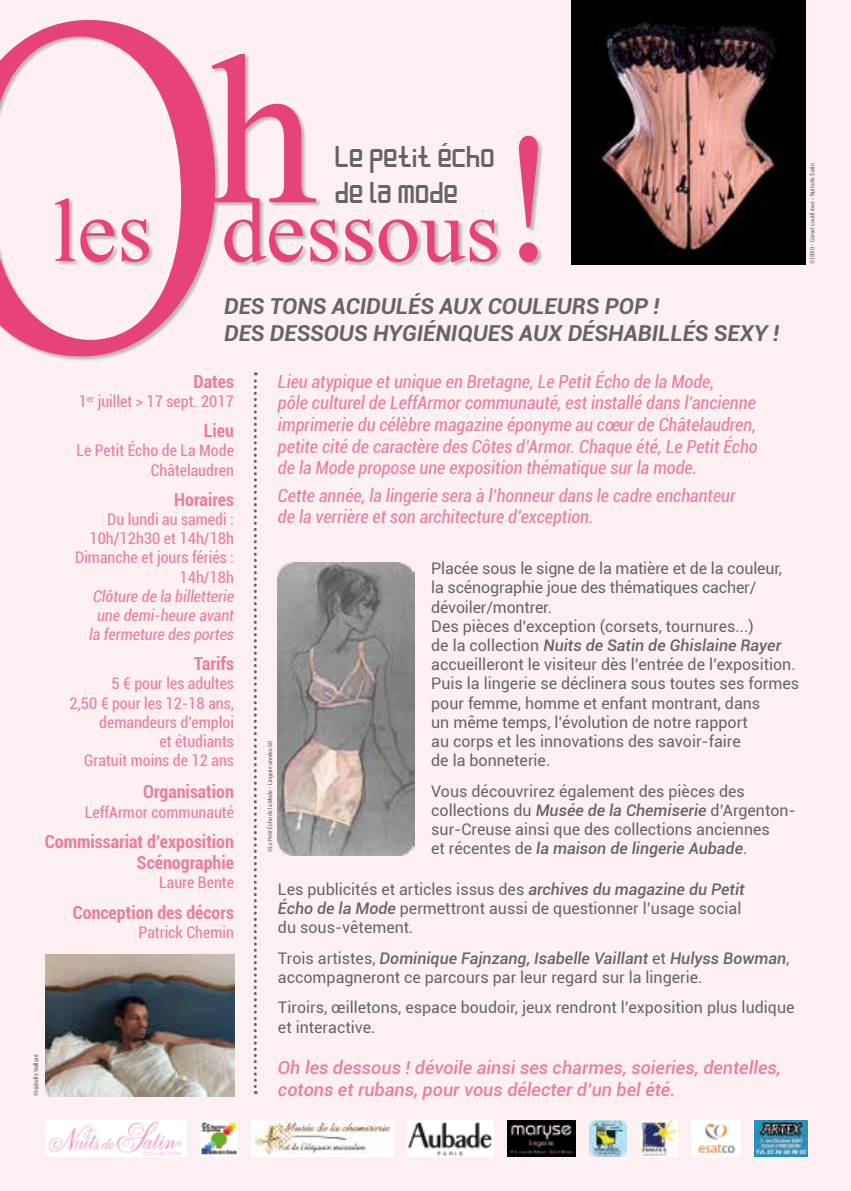
<style>
.page{position:relative;width:851px;height:1191px;background:#fff}
.page>*{position:absolute;margin:0;border:0;box-sizing:border-box;transform-origin:0 0}
.t1{font:48px/36px "Enlatique Rounded";color:#646567}
.t2{font:italic 700 22px/26.4px "Roboto";color:#646567}
.t3{font:italic condensed 18px/21.6px "Roboto";color:#ec7d9b}
.t4{font:italic 500 18px/21.6px "Roboto";color:#ec7d9b}
.t5{font:700 condensed 18px/21.6px "Roboto";color:#ec7d9b;text-align:right}
.t6{font:16px/19.2px "Roboto";color:#646567}
.t7{font:condensed 16px/19.2px "Roboto";color:#ec7d9b;text-align:right}
.t8{font:italic condensed 16px/19.2px "Roboto";color:#ec7d9b;text-align:center}
.t9{font:condensed 6px "Roboto";color:#646567}
.s1{font-weight:500;font-style:italic}
</style>
<div class="page">
<div style="left:0;top:0;width:850px;height:1191px;background:#fdf0f3"></div>
<img style="left:589px;top:1120px;width:37px;height:37px">
<img style="left:407px;top:1120px;width:86px;height:37px">
<img style="left:201px;top:1120px;width:37px;height:37px">
<img style="left:252px;top:1120px;width:141px;height:37px">
<img style="left:45px;top:1120px;width:142px;height:37px">
<img style="left:507px;top:1120px;width:68px;height:37px">
<img style="left:640px;top:1120px;width:37px;height:37px">
<img style="left:691px;top:1120px;width:49px;height:37px">
<img style="left:754px;top:1120px;width:53px;height:37px">
<div style="left:0;top:20px;width:543px;height:341px;background:#000;opacity:.25"></div>
<svg style="left:0;top:20px;width:538px;height:336px"></svg>
<div style="left:571px;top:0;width:234px;height:264px;background:#000"></div>
<img style="left:598px;top:22px;width:180px;height:233px">
<img style="left:45px;top:954px;width:189px;height:142px">
<img style="left:278px;top:562px;width:136px;height:293px">
<svg style="left:254px;top:372px;width:3px;height:722px"></svg>
<h1 class="t1" style="left:336px;top:132px;width:161px">Le petit écho de la mode</h1>
<p class="t9" style="left:807px;top:264px;width:102px;rotate:-90deg">©1890 - Corset coutil rose - Nuits de Satin</p>
<h2 class="t2" style="left:224px;top:292px;width:556px">DES TONS ACIDULÉS AUX COULEURS POP !<br>DES DESSOUS HYGIÉNIQUES AUX DÉSHABILLÉS SEXY !</h2>
<p class="t5" style="left:193px;top:370px;width:42px">Dates</p>
<p class="t7" style="left:79px;top:391px;width:157px">1<sup>er</sup> juillet &gt; 17 sept. 2017</p>
<p class="t5" style="left:204px;top:419px;width:32px">Lieu</p>
<p class="t7" style="left:76px;top:440px;width:159px">Le Petit Écho de La Mode<br>Châtelaudren</p>
<p class="t5" style="left:174px;top:488px;width:61px">Horaires</p>
<p class="t7" style="left:75px;top:509px;width:160px">Du lundi au samedi :<br>10h/12h30 et 14h/18h<br>Dimanche et jours fériés :<br>14h/18h</p>
<p class="t8" style="left:89px;top:586px;width:146px">Clôture de la billetterie une demi-heure avant la fermeture des portes</p>
<p class="t5" style="left:194px;top:652px;width:41px">Tarifs</p>
<p class="t7" style="left:69px;top:673px;width:166px">5 € pour les adultes<br>2,50 € pour les 12-18 ans, demandeurs d’emploi<br>et étudiants<br>Gratuit moins de 12 ans</p>
<p class="t5" style="left:143px;top:780px;width:92px">Organisation</p>
<p class="t7" style="left:85px;top:801px;width:151px">LeffArmor communauté</p>
<p class="t5" style="left:45px;top:829px;width:191px">Commissariat d’exposition<br>Scénographie</p>
<p class="t7" style="left:159px;top:872px;width:76px">Laure Bente</p>
<p class="t5" style="left:73px;top:900px;width:163px">Conception des décors</p>
<p class="t7" style="left:139px;top:922px;width:97px">Patrick Chemin</p>
<p class="t9" style="left:32px;top:1096px;width:43px;rotate:-90deg">©Isabelle Vaillant</p>
<p class="t3" style="left:278px;top:370px;width:481px">Lieu atypique et unique en Bretagne, Le Petit Écho de la Mode,<br>pôle culturel de LeffArmor communauté, est installé dans l’ancienne imprimerie du célèbre magazine éponyme au cœur de Châtelaudren, petite cité de caractère des Côtes d’Armor. Chaque été, Le Petit Écho de la Mode propose une exposition thématique sur la mode.</p>
<p class="t3" style="left:278px;top:484px;width:459px">Cette année, la lingerie sera à l’honneur dans le cadre enchanteur de la verrière et son architecture d’exception.</p>
<p class="t6" style="left:431px;top:558px;width:369px">Placée sous le signe de la matière et de la couleur,<br>la scénographie joue des thématiques cacher/ dévoiler/montrer.<br>Des pièces d’exception (corsets, tournures...)<br>de la collection <span class="s1">Nuits de Satin de Ghislaine Rayer </span>accueilleront le visiteur dès l’entrée de l’exposition.<br>Puis la lingerie se déclinera sous toutes ses formes pour femme, homme et enfant montrant, dans<br>un même temps, l’évolution de notre rapport<br>au corps et les innovations des savoir-faire<br>de la bonneterie.</p>
<p class="t6" style="left:431px;top:781px;width:366px">Vous découvrirez également des pièces des collections du <span class="s1">Musée de la Chemiserie</span> d’Argenton&shy;sur-Creuse ainsi que des collections anciennes<br>et récentes de <span class="s1">la maison de lingerie Aubade</span>.</p>
<p class="t9" style="left:266px;top:852px;width:113px;rotate:-90deg">©Le Petit Écho de la Mode - Lingerie années 60</p>
<p class="t6" style="left:278px;top:878px;width:468px">Les publicités et articles issus des <span class="s1">archives du magazine du Petit<br>Écho de la Mode</span> permettront aussi de questionner l’usage social du sous-vêtement.</p>
<p class="t6" style="left:278px;top:947px;width:512px">Trois artistes, <span class="s1">Dominique Fajnzang, Isabelle Vaillant</span> et <span class="s1">Hulyss Bowman</span>, accompagneront ce parcours par leur regard sur la lingerie.</p>
<p class="t6" style="left:278px;top:997px;width:518px">Tiroirs, œilletons, espace boudoir, jeux rendront l’exposition plus ludique et interactive.</p>
<p class="t4" style="left:278px;top:1056px;width:504px">Oh les dessous ! dévoile ainsi ses charmes, soieries, dentelles, cotons et rubans, pour vous délecter d’un bel été.</p>
</div>
